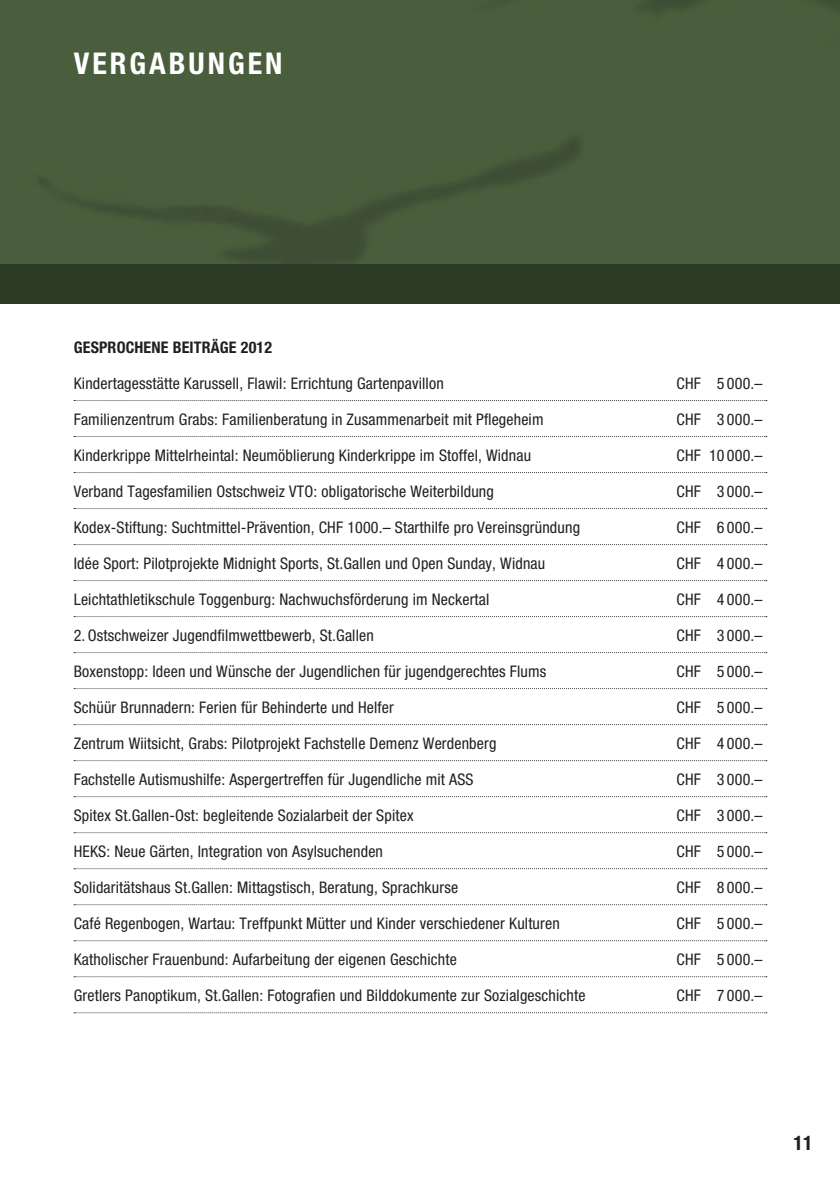
<style>
.page{position:relative;width:840px;height:1191px;background:#fff}
.page>*{position:absolute;margin:0;border:0;box-sizing:border-box;transform-origin:0 0}
.t1{font:700 condensed 30px "Helvetica Neue";letter-spacing:.1em;color:#fff}
.t2{font:700 condensed 20px "Helvetica Neue";color:#231f20}
.t3{font:condensed 16px "Helvetica Neue";letter-spacing:.01em;color:#231f20}
.t4{font:700 condensed 16px "Helvetica Neue";letter-spacing:.01em;color:#231f20}
</style>
<div class="page">
<div style="left:0;top:0;width:839px;height:264px;background:#4a5d3c"></div>
<div style="left:0;top:264px;width:839px;height:39px;background:#2b3a25"></div>
<svg style="left:74px;top:400px;width:692px;height:1px"></svg>
<svg style="left:74px;top:436px;width:692px;height:1px"></svg>
<svg style="left:74px;top:472px;width:692px;height:1px"></svg>
<svg style="left:74px;top:508px;width:692px;height:1px"></svg>
<svg style="left:74px;top:544px;width:692px;height:1px"></svg>
<svg style="left:74px;top:580px;width:692px;height:1px"></svg>
<svg style="left:74px;top:616px;width:692px;height:1px"></svg>
<svg style="left:74px;top:652px;width:692px;height:1px"></svg>
<svg style="left:74px;top:688px;width:692px;height:1px"></svg>
<svg style="left:74px;top:724px;width:692px;height:1px"></svg>
<svg style="left:74px;top:760px;width:692px;height:1px"></svg>
<svg style="left:74px;top:796px;width:692px;height:1px"></svg>
<svg style="left:74px;top:832px;width:692px;height:1px"></svg>
<svg style="left:74px;top:868px;width:692px;height:1px"></svg>
<svg style="left:74px;top:904px;width:692px;height:1px"></svg>
<svg style="left:74px;top:940px;width:692px;height:1px"></svg>
<svg style="left:74px;top:976px;width:692px;height:1px"></svg>
<svg style="left:74px;top:1012px;width:692px;height:1px"></svg>
<h1 class="t1" style="left:74px;top:45px;width:210px">VERGABUNGEN</h1>
<p class="t4" style="left:74px;top:337px;width:19px">GESPR</p>
<p class="t4" style="left:117px;top:337px;width:36px">OCHENE</p>
<p class="t4" style="left:173px;top:337px;width:9px">BEITR</p>
<p class="t4" style="left:211px;top:337px;width:63px">ÄGE 2012</p>
<p class="t3" style="left:74px;top:374px;width:371px">Kindertagesstätte Karussell, Flawil: Errichtung Gartenpavillon</p>
<p class="t3" style="left:676px;top:374px;width:87px">CHF 5 000.–</p>
<p class="t3" style="left:74px;top:410px;width:471px">Familienzentrum Grabs: Familienberatung in Zusammenarbeit mit Pflegeheim</p>
<p class="t3" style="left:676px;top:410px;width:87px">CHF 3 000.–</p>
<p class="t3" style="left:74px;top:446px;width:458px">Kinderkrippe Mittelrheintal: Neumöblierung Kinderkrippe im Stoffel, Widnau</p>
<p class="t3" style="left:676px;top:446px;width:87px">CHF 10 000.–</p>
<p class="t3" style="left:74px;top:482px;width:421px">Verband Tagesfamilien Ostschweiz VTO: obligatorische Weiterbildung</p>
<p class="t3" style="left:676px;top:482px;width:87px">CHF 3 000.–</p>
<p class="t3" style="left:74px;top:518px;width:507px">Kodex-Stiftung: Suchtmittel-Prävention, CHF 1000.– Starthilfe pro Vereinsgründung</p>
<p class="t3" style="left:676px;top:518px;width:87px">CHF 6 000.–</p>
<p class="t3" style="left:74px;top:554px;width:472px">Idée Sport: Pilotprojekte Midnight Sports, St.Gallen und Open Sunday, Widnau</p>
<p class="t3" style="left:676px;top:554px;width:87px">CHF 4 000.–</p>
<p class="t3" style="left:74px;top:590px;width:417px">Leichtathletikschule Toggenburg: Nachwuchsförderung im Neckertal</p>
<p class="t3" style="left:676px;top:590px;width:87px">CHF 4 000.–</p>
<p class="t3" style="left:74px;top:626px;width:301px">2. Ostschweizer Jugendfilmwettbewerb, St.Gallen</p>
<p class="t3" style="left:676px;top:626px;width:87px">CHF 3 000.–</p>
<p class="t3" style="left:74px;top:662px;width:474px">Boxenstopp: Ideen und Wünsche der Jugendlichen für jugendgerechtes Flums</p>
<p class="t3" style="left:676px;top:662px;width:87px">CHF 5 000.–</p>
<p class="t3" style="left:74px;top:698px;width:321px">Schüür Brunnadern: Ferien für Behinderte und Helfer</p>
<p class="t3" style="left:676px;top:698px;width:87px">CHF 5 000.–</p>
<p class="t3" style="left:74px;top:734px;width:424px">Zentrum Wiitsicht, Grabs: Pilotprojekt Fachstelle Demenz Werdenberg</p>
<p class="t3" style="left:676px;top:734px;width:87px">CHF 4 000.–</p>
<p class="t3" style="left:74px;top:770px;width:401px">Fachstelle Autismushilfe: Aspergertreffen für Jugendliche mit ASS</p>
<p class="t3" style="left:676px;top:770px;width:87px">CHF 3 000.–</p>
<p class="t3" style="left:74px;top:806px;width:341px">Spitex St.Gallen-Ost: begleitende Sozialarbeit der Spitex</p>
<p class="t3" style="left:676px;top:806px;width:87px">CHF 3 000.–</p>
<p class="t3" style="left:74px;top:842px;width:310px">HEKS: Neue Gärten, Integration von Asylsuchenden</p>
<p class="t3" style="left:676px;top:842px;width:87px">CHF 5 000.–</p>
<p class="t3" style="left:74px;top:878px;width:385px">Solidaritätshaus St.Gallen: Mittagstisch, Beratung, Sprachkurse</p>
<p class="t3" style="left:676px;top:878px;width:87px">CHF 8 000.–</p>
<p class="t3" style="left:74px;top:914px;width:487px">Café Regenbogen, Wartau: Treffpunkt Mütter und Kinder verschiedener Kulturen</p>
<p class="t3" style="left:676px;top:914px;width:87px">CHF 5 000.–</p>
<p class="t3" style="left:74px;top:950px;width:384px">Katholischer Frauenbund: Aufarbeitung der eigenen Geschichte</p>
<p class="t3" style="left:676px;top:950px;width:87px">CHF 5 000.–</p>
<p class="t3" style="left:74px;top:986px;width:513px">Gretlers Panoptikum, St.Gallen: Fotografien und Bilddokumente zur Sozialgeschichte</p>
<p class="t3" style="left:676px;top:986px;width:87px">CHF 7 000.–</p>
<p class="t2" style="left:793px;top:1130px;width:21px">11</p>
</div>
